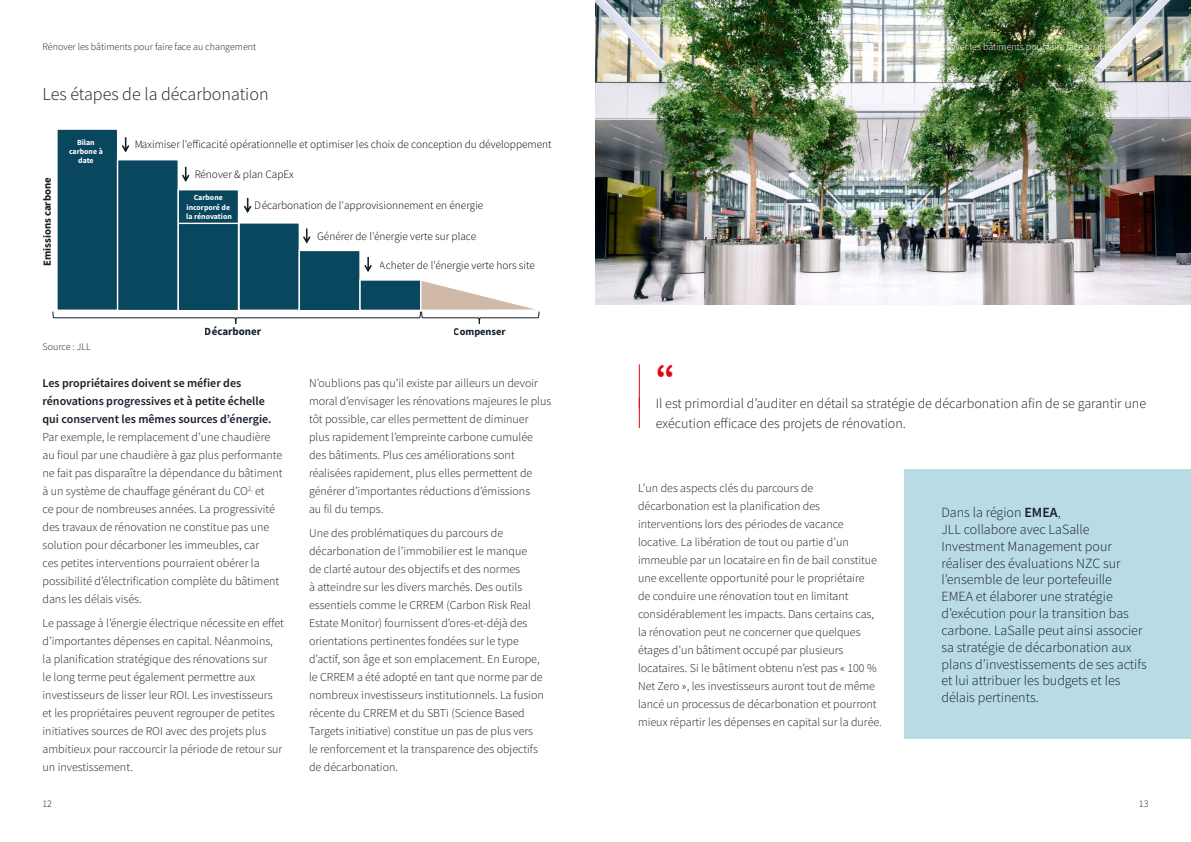
<style>
.page{position:relative;width:1191px;height:842px;background:#fff}
.page>*{position:absolute;margin:0;border:0;box-sizing:border-box;transform-origin:0 0}
.t1{font:700 35.7px "Source Sans Pro";color:#e30613}
.t2{font:300 18px "Source Sans Pro";color:#141e29}
.t3{font:300 14px/16.8px "Source Sans Pro";color:#141e29}
.t4{font:300 12px/18px "Source Sans Pro";color:#141e29}
.t5{font:600 12px/18px "Source Sans Pro";color:#141e29}
.t6{font:300 11.3px "Source Sans Pro";color:#000}
.t7{font:700 11px "Source Sans Pro";color:#131e29}
.t8{font:700 10.8px "Source Sans Pro";color:#131e29}
.t9{font:700 10.3px "Source Sans Pro";color:#131e29}
.t10{font:300 10px "Source Sans Pro";color:#131e29}
.t11{font:300 10px "Source Sans Pro";color:#fff}
.t12{font:300 10px "Source Sans Pro";color:#141e29}
.t13{font:700 7.8px/9.4px "Source Sans Pro";color:#fff;text-align:center}
.s1{font-weight:600}
</style>
<div class="page">
<img style="left:595px;top:0;width:596px;height:305px">
<div style="left:57px;top:129px;width:61px;height:181px;background:#08475e"></div>
<div style="left:56px;top:128px;width:62px;height:183px;border:1px solid #fff"></div>
<div style="left:118px;top:160px;width:60px;height:151px;background:#08475e"></div>
<div style="left:117px;top:159px;width:62px;height:152px;border:1px solid #fff"></div>
<svg style="left:122px;top:137px;width:7px;height:15px"></svg>
<div style="left:178px;top:190px;width:60px;height:121px;background:#08475e"></div>
<div style="left:178px;top:189px;width:61px;height:122px;border:1px solid #fff"></div>
<svg style="left:182px;top:167px;width:7px;height:15px"></svg>
<hr style="left:178px;top:223px;width:61px;height:1px;background:#fff">
<div style="left:239px;top:223px;width:60px;height:87px;background:#08475e"></div>
<div style="left:238px;top:222px;width:62px;height:89px;border:1px solid #fff"></div>
<svg style="left:244px;top:198px;width:7px;height:15px"></svg>
<div style="left:299px;top:250px;width:61px;height:61px;background:#08475e"></div>
<div style="left:299px;top:250px;width:62px;height:61px;border:1px solid #fff"></div>
<svg style="left:303px;top:229px;width:7px;height:15px"></svg>
<svg style="left:364px;top:257px;width:8px;height:15px"></svg>
<svg style="left:52px;top:278px;width:488px;height:46px"></svg>
<hr style="left:639px;top:364px;width:1px;height:45px;background:#e30613">
<hr style="left:639px;top:397px;width:1px;height:31px;background:#e30613">
<div style="left:904px;top:470px;width:287px;height:269px;background:#b9dbe5"></div>
<p class="t10" style="left:43px;top:41px;width:215px">Rénover les bâtiments pour faire face au changement</p>
<p class="t11" style="left:934px;top:41px;width:215px">Rénover les bâtiments pour faire face au changement</p>
<h2 class="t2" style="left:43px;top:83px;width:228px">Les étapes de la décarbonation</h2>
<p class="t8" style="left:40px;top:266px;width:90px;rotate:-90deg">Emissions carbone</p>
<p class="t13" style="left:69px;top:137px;width:35px">Bilan carbone à date</p>
<p class="t12" style="left:43px;top:340px;width:50px">Source : JLL</p>
<p class="t6" style="left:134px;top:137px;width:419px">Maximiser l'efficacité opérationnelle et optimiser les choix de conception du développement</p>
<p class="t6" style="left:194px;top:168px;width:101px">Rénover &amp; plan CapEx</p>
<p class="t6" style="left:255px;top:199px;width:230px">Décarbonation de l'approvisionnement en énergie</p>
<p class="t6" style="left:317px;top:229px;width:161px">Générer de l'énergie verte sur place</p>
<p class="t6" style="left:380px;top:258px;width:156px">Acheter de l'énergie verte hors site</p>
<p class="t13" style="left:186px;top:193px;width:47px">Carbone incorporé de la rénovation</p>
<p class="t7" style="left:205px;top:324px;width:58px">Décarboner</p>
<p class="t9" style="left:454px;top:325px;width:53px">Compenser</p>
<p class="t5" style="left:43px;top:374px;width:231px">Les propriétaires doivent se méfier des rénovations progressives et à petite échelle qui conservent les mêmes sources d’énergie.</p>
<p class="t4" style="left:43px;top:428px;width:241px">Par exemple, le remplacement d’une chaudière au fioul par une chaudière à gaz plus performante ne fait pas disparaître la dépendance du bâtiment à un système de chauffage générant du CO<sup>2,</sup> et<br>ce pour de nombreuses années. La progressivité des travaux de rénovation ne constitue pas une solution pour décarboner les immeubles, car<br>ces petites interventions pourraient obérer la possibilité d’électrification complète du bâtiment dans les délais visés.</p>
<p class="t4" style="left:43px;top:614px;width:243px">Le passage à l’énergie électrique nécessite en effet d’importantes dépenses en capital. Néanmoins, la planification stratégique des rénovations sur<br>le long terme peut également permettre aux investisseurs de lisser leur ROI. Les investisseurs et les propriétaires peuvent regrouper de petites initiatives sources de ROI avec des projets plus ambitieux pour raccourcir la période de retour sur un investissement.</p>
<p class="t4" style="left:309px;top:374px;width:244px">N’oublions pas qu’il existe par ailleurs un devoir moral d’envisager les rénovations majeures le plus tôt possible, car elles permettent de diminuer plus rapidement l’empreinte carbone cumulée des bâtiments. Plus ces améliorations sont réalisées rapidement, plus elles permettent de générer d’importantes réductions d’émissions<br>au fil du temps.</p>
<p class="t4" style="left:309px;top:524px;width:236px">Une des problématiques du parcours de décarbonation de l’immobilier est le manque<br>de clarté autour des objectifs et des normes<br>à atteindre sur les divers marchés. Des outils essentiels comme le CRREM (Carbon Risk Real Estate Monitor) fournissent d’ores-et-déjà des orientations pertinentes fondées sur le type d’actif, son âge et son emplacement. En Europe, le CRREM a été adopté en tant que norme par de nombreux investisseurs institutionnels. La fusion récente du CRREM et du SBTi (Science Based Targets initiative) constitue un pas de plus vers le renforcement et la transparence des objectifs de décarbonation.</p>
<h1 class="t1" style="left:656px;top:353px;width:21px">“</h1>
<p class="t3" style="left:656px;top:393px;width:492px;line-height:19.6px">Il est primordial d’auditer en détail sa stratégie de décarbonation afin de se garantir une exécution efficace des projets de rénovation.</p>
<p class="t4" style="left:638px;top:479px;width:245px">L’un des aspects clés du parcours de décarbonation est la planification des interventions lors des périodes de vacance locative. La libération de tout ou partie d’un immeuble par un locataire en fin de bail constitue une excellente opportunité pour le propriétaire<br>de conduire une rénovation tout en limitant considérablement les impacts. Dans certains cas, la rénovation peut ne concerner que quelques étages d’un bâtiment occupé par plusieurs locataires. Si le bâtiment obtenu n’est pas « 100 % Net Zero », les investisseurs auront tout de même lancé un processus de décarbonation et pourront mieux répartir les dépenses en capital sur la durée.</p>
<p class="t3" style="left:941px;top:504px;width:207px">Dans la région <span class="s1">EMEA</span>,<br>JLL collabore avec LaSalle<br>Investment Management pour réaliser des évaluations NZC sur l’ensemble de leur portefeuille<br>EMEA et élaborer une stratégie d’exécution pour la transition bas carbone. LaSalle peut ainsi associer sa stratégie de décarbonation aux plans d’investissements de ses actifs et lui attribuer les budgets et les délais pertinents.</p>
<p class="t12" style="left:43px;top:797px;width:11px">12</p>
<p class="t10" style="left:1138px;top:797px;width:11px">13</p>
</div>
